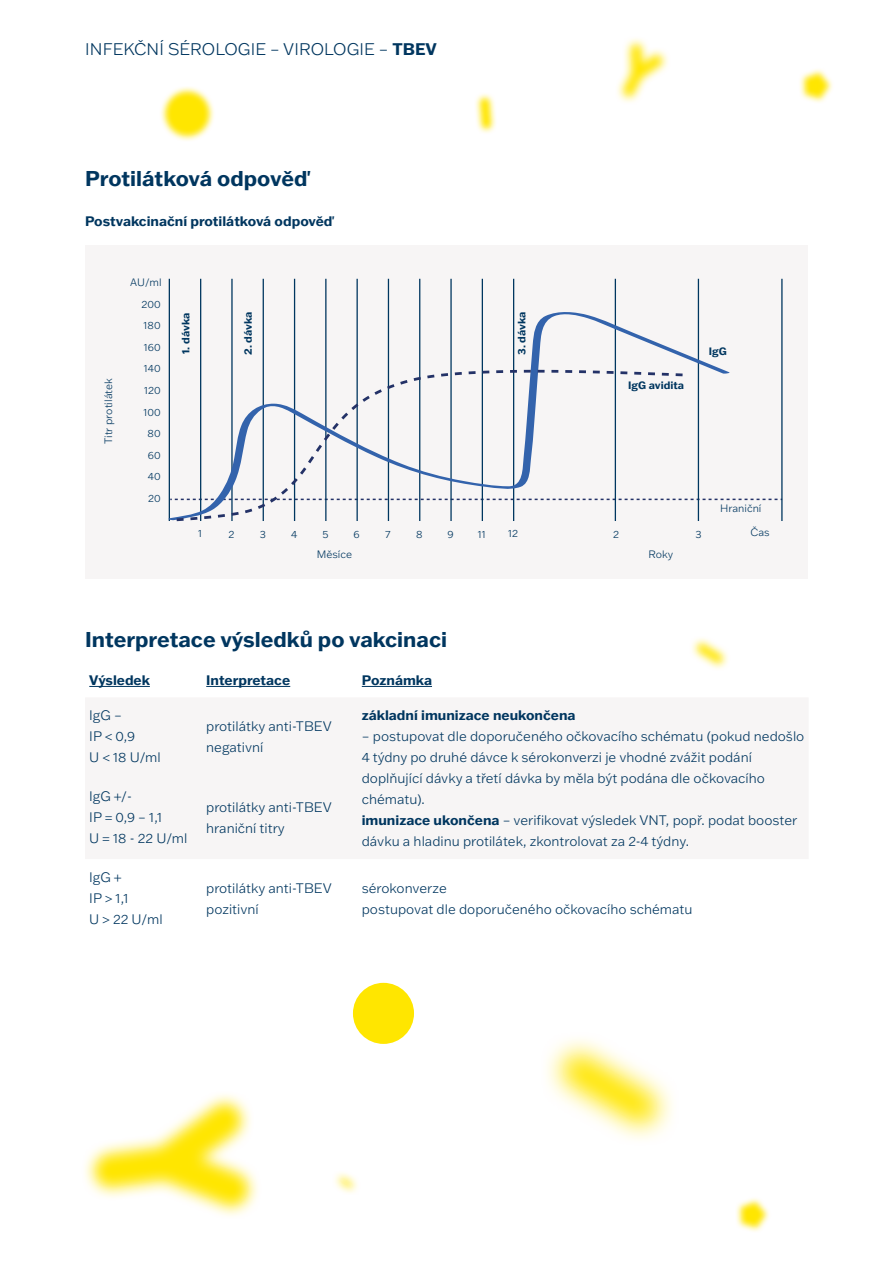
<style>
.page{position:relative;width:893px;height:1263px;background:#fff}
.page>*{position:absolute;margin:0;border:0;box-sizing:border-box;transform-origin:0 0}
.t1{font:700 21px "Franklin Gothic ATF";color:#00365f}
.t2{font:300 16.5px "Franklin Gothic ATF";color:#00365f}
.t3{font:300 13.5px/21px "Franklin Gothic ATF";color:#00365f}
.t4{font:700 13.5px "Franklin Gothic ATF";color:#00365f}
.t5{font:300 10.5px "Franklin Gothic ATF";color:#00365f}
.t6{font:700 10.5px "Franklin Gothic ATF";color:#00365f}
.s1{font-weight:700}
</style>
<div class="page">
<svg style="left:335px;top:1173px;width:23px;height:20px"></svg>
<svg style="left:340px;top:1177px;width:13px;height:10px"></svg>
<svg style="left:692px;top:638px;width:36px;height:31px"></svg>
<svg style="left:697px;top:643px;width:26px;height:20px"></svg>
<svg style="left:161px;top:87px;width:53px;height:54px"></svg>
<svg style="left:166px;top:92px;width:43px;height:44px"></svg>
<svg style="left:475px;top:94px;width:21px;height:39px"></svg>
<svg style="left:480px;top:98px;width:12px;height:30px"></svg>
<svg style="left:736px;top:1198px;width:33px;height:34px"></svg>
<svg style="left:741px;top:1202px;width:24px;height:25px"></svg>
<svg style="left:617px;top:38px;width:51px;height:64px"></svg>
<svg style="left:622px;top:44px;width:40px;height:53px"></svg>
<svg style="left:800px;top:69px;width:33px;height:34px"></svg>
<svg style="left:805px;top:73px;width:24px;height:25px"></svg>
<svg style="left:547px;top:1039px;width:125px;height:100px"></svg>
<svg style="left:561px;top:1052px;width:98px;height:73px"></svg>
<svg style="left:85px;top:1094px;width:173px;height:122px"></svg>
<svg style="left:94px;top:1101px;width:156px;height:107px"></svg>
<div style="left:353px;top:983px;width:61px;height:61px;background:#ffe600;border-radius:50%"></div>
<div style="left:85px;top:245px;width:723px;height:334px;background:#f7f5f5"></div>
<svg style="left:732px;top:499px;width:49px;height:1px"></svg>
<hr style="left:200px;top:279px;width:1px;height:242px;background:#00365f">
<hr style="left:231px;top:279px;width:2px;height:242px;background:#00365f">
<hr style="left:263px;top:279px;width:1px;height:242px;background:#00365f">
<hr style="left:294px;top:279px;width:1px;height:242px;background:#00365f">
<hr style="left:325px;top:279px;width:1px;height:242px;background:#00365f">
<hr style="left:356px;top:279px;width:2px;height:242px;background:#00365f">
<hr style="left:388px;top:279px;width:1px;height:242px;background:#00365f">
<hr style="left:419px;top:279px;width:1px;height:242px;background:#00365f">
<hr style="left:450px;top:279px;width:2px;height:242px;background:#00365f">
<hr style="left:482px;top:279px;width:1px;height:242px;background:#00365f">
<hr style="left:513px;top:279px;width:1px;height:242px;background:#00365f">
<hr style="left:615px;top:279px;width:1px;height:242px;background:#00365f">
<hr style="left:698px;top:279px;width:1px;height:242px;background:#00365f">
<hr style="left:781px;top:279px;width:2px;height:242px;background:#00365f">
<hr style="left:169px;top:279px;width:1px;height:242px;background:#00365f">
<svg style="left:168px;top:310px;width:562px;height:210px"></svg>
<svg style="left:177px;top:370px;width:506px;height:151px"></svg>
<hr style="left:89px;top:686px;width:61px;height:1px;background:#00365f">
<hr style="left:206px;top:686px;width:84px;height:1px;background:#00365f">
<hr style="left:362px;top:686px;width:70px;height:1px;background:#00365f">
<p class="t2" style="left:85px;top:38px;width:353px">INFEKČNÍ SÉROLOGIE – VIROLOGIE – <span class="s1">TBEV</span></p>
<h1 class="t1" style="left:85px;top:164px;width:225px">Protilátková odpověď</h1>
<p class="t4" style="left:85px;top:212px;width:250px">Postvakcinační protilátková odpověď</p>
<p class="t5" style="left:130px;top:276px;width:33px">AU/ml</p>
<p class="t5" style="left:102px;top:444px;width:68px;rotate:-90deg">Titr protilátek</p>
<p class="t5" style="left:141px;top:297px;width:21px">200</p>
<p class="t5" style="left:144px;top:319px;width:19px">180</p>
<p class="t5" style="left:144px;top:340px;width:18px">160</p>
<p class="t5" style="left:144px;top:362px;width:18px">140</p>
<p class="t5" style="left:144px;top:383px;width:18px">120</p>
<p class="t5" style="left:143px;top:405px;width:19px">100</p>
<p class="t5" style="left:148px;top:426px;width:15px">80</p>
<p class="t5" style="left:148px;top:448px;width:14px">60</p>
<p class="t5" style="left:148px;top:469px;width:14px">40</p>
<p class="t5" style="left:148px;top:491px;width:14px">20</p>
<p class="t6" style="left:179px;top:354px;width:43px;rotate:-90deg">1. dávka</p>
<p class="t6" style="left:241px;top:355px;width:45px;rotate:-90deg">2. dávka</p>
<p class="t6" style="left:515px;top:355px;width:45px;rotate:-90deg">3. dávka</p>
<p class="t6" style="left:628px;top:378px;width:57px">IgG avidita</p>
<p class="t6" style="left:709px;top:344px;width:19px">IgG</p>
<p class="t5" style="left:720px;top:501px;width:43px">Hraniční</p>
<p class="t5" style="left:198px;top:527px;width:6px">1</p>
<p class="t5" style="left:751px;top:525px;width:21px">Čas</p>
<p class="t5" style="left:508px;top:527px;width:11px">12</p>
<p class="t5" style="left:228px;top:527px;width:7px">2</p>
<p class="t5" style="left:260px;top:527px;width:8px">3</p>
<p class="t5" style="left:291px;top:527px;width:8px">4</p>
<p class="t5" style="left:322px;top:527px;width:8px">5</p>
<p class="t5" style="left:354px;top:527px;width:8px">6</p>
<p class="t5" style="left:385px;top:527px;width:7px">7</p>
<p class="t5" style="left:416px;top:527px;width:8px">8</p>
<p class="t5" style="left:447px;top:527px;width:8px">9</p>
<p class="t5" style="left:478px;top:527px;width:10px">11</p>
<p class="t5" style="left:613px;top:527px;width:7px">2</p>
<p class="t5" style="left:695px;top:527px;width:8px">3</p>
<p class="t5" style="left:317px;top:547px;width:37px">Měsíce</p>
<p class="t5" style="left:648px;top:547px;width:26px">Roky</p>
<h1 class="t1" style="left:85px;top:626px;width:363px">Interpretace výsledků po vakcinaci</h1>
<p class="t4" style="left:89px;top:671px;width:62px">Výsledek</p>
<p class="t4" style="left:206px;top:671px;width:86px">Interpretace</p>
<p class="t4" style="left:362px;top:671px;width:72px">Poznámka</p>
<p class="t3" style="left:89px;top:705px;width:73px">IgG –<br>IP &lt; 0,9<br>U &lt; 18 U/ml</p>
<p class="t3" style="left:206px;top:715px;width:127px">protilátky anti-TBEV negativní</p>
<p class="t4" style="left:362px;top:706px;width:215px">základní imunizace neukončena</p>
<p class="t3" style="left:362px;top:726px;width:444px">– postupovat dle doporučeného očkovacího schématu (pokud nedošlo 4 týdny po druhé dávce k sérokonverzi je vhodné zvážit podání doplňující dávky a třetí dávka by měla být podána dle očkovacího chématu).<br><span class="s1">imunizace ukončena</span> – verifikovat výsledek VNT, popř. podat booster dávku a hladinu protilátek, zkontrolovat za 2-4 týdny.</p>
<p class="t3" style="left:89px;top:785px;width:100px">IgG +/-<br>IP = 0,9 – 1,1<br>U = 18 - 22 U/ml</p>
<p class="t3" style="left:206px;top:796px;width:127px">protilátky anti-TBEV hraniční titry</p>
<p class="t3" style="left:89px;top:866px;width:75px">IgG +<br>IP &gt; 1,1<br>U &gt; 22 U/ml</p>
<p class="t3" style="left:206px;top:877px;width:127px">protilátky anti-TBEV pozitivní</p>
<p class="t3" style="left:362px;top:877px;width:332px">sérokonverze<br>postupovat dle doporučeného očkovacího schématu</p>
</div>
